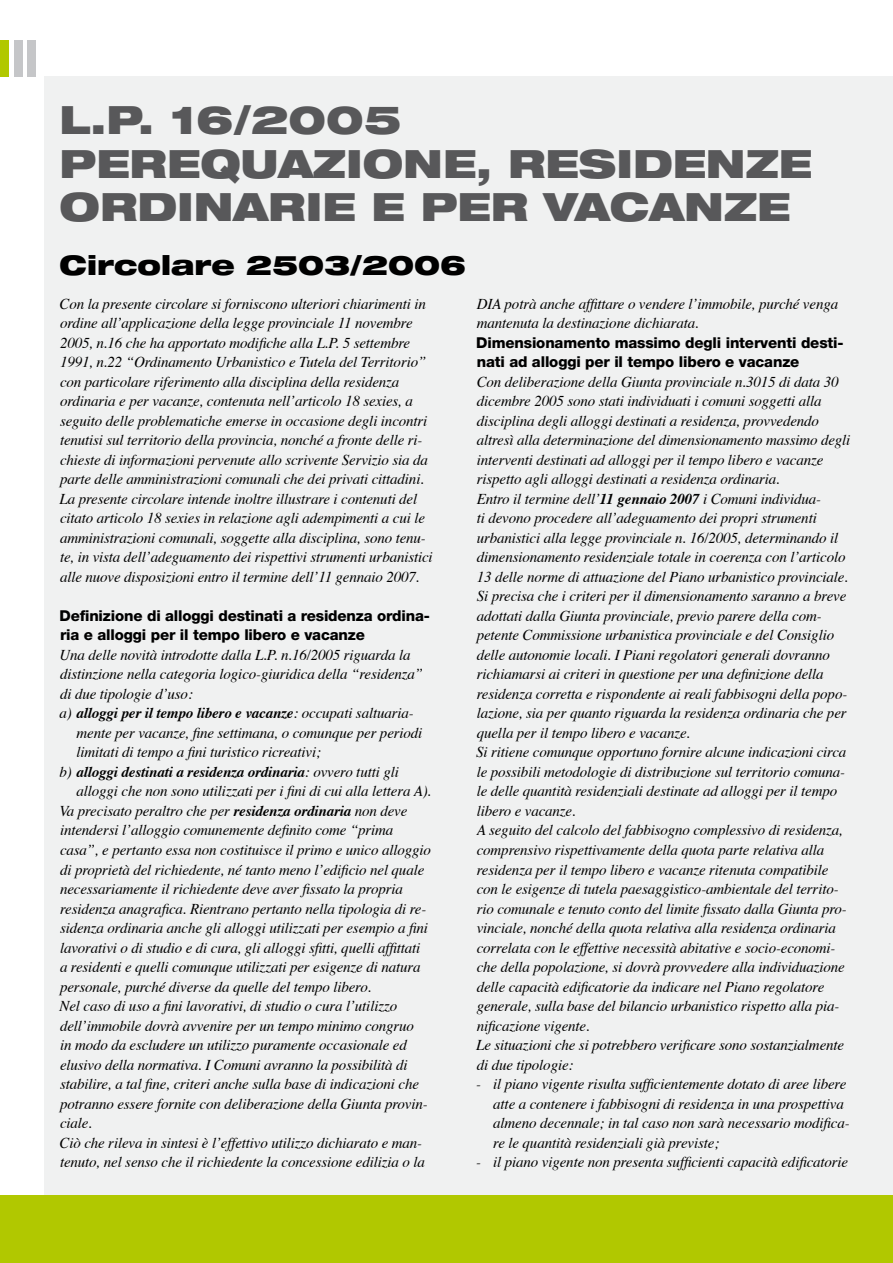
<style>
.page{position:relative;width:893px;height:1263px;background:#fff}
.page>*{position:absolute;margin:0;border:0;box-sizing:border-box;transform-origin:0 0}
.t1{font:900 expanded 39px/43.5px "Helvetica Neue";color:#58585a}
.t2{font:900 expanded 27px "Helvetica Neue";color:#000}
.t3{font:italic 15px/19.5px "Times";letter-spacing:-.01em;color:#000}
.t4{font:800 15px/19.5px "Helvetica Neue";letter-spacing:-.01em;color:#000}
.t5{font:italic 700 15px "Times";letter-spacing:-.01em;color:#000}
.s1{font-weight:700}
.s2{font-weight:400}
</style>
<div class="page">
<div style="left:0;top:1195px;width:893px;height:68px;background:#b1c800"></div>
<div style="left:45px;top:77px;width:848px;height:1118px;background:#f0f1f1"></div>
<hr style="left:892px;top:77px;width:1px;height:1118px;background:#e3e4e4">
<div style="left:28px;top:40px;width:8px;height:37px;background:#c5c6c8"></div>
<div style="left:14px;top:40px;width:8px;height:37px;background:#c5c6c8"></div>
<div style="left:0;top:40px;width:9px;height:37px;background:#b1c800"></div>
<h1 class="t1" style="left:60px;top:97px;width:754px">L.P. 16/2005<br>PEREQUAZIONE, RESIDENZE<br>ORDINARIE E PER VACANZE</h1>
<h2 class="t2" style="left:60px;top:248px;width:408px">Circolare 2503/2006</h2>
<p class="t3" style="left:477px;top:295px;width:363px">DIA potrà anche affittare o vendere l’immobile, purché venga mantenuta la destinazione dichiarata.</p>
<p class="t4" style="left:476px;top:333px;width:369px">Dimensionamento massimo degli interventi desti&shy;nati ad alloggi per il tempo libero e vacanze</p>
<p class="t3" style="left:476px;top:373px;width:376px">Con deliberazione della Giunta provinciale n.3015 di data 30 dicembre 2005 sono stati individuati i comuni soggetti alla disciplina degli alloggi destinati a residenza, provvedendo altresì alla determinazione del dimensionamento massimo degli interventi destinati ad alloggi per il tempo libero e vacanze rispetto agli alloggi destinati a residenza ordinaria.<br>Entro il termine dell’<span class="s1">11 gennaio 2007</span> i Comuni individua-<br>ti devono procedere all’adeguamento dei propri strumenti urbanistici alla legge provinciale n. 16/2005, determinando il dimensionamento residenziale totale in coerenza con l’articolo 13 delle norme di attuazione del Piano urbanistico provinciale.<br>Si precisa che i criteri per il dimensionamento saranno a breve adottati dalla Giunta provinciale, previo parere della com&shy;petente Commissione urbanistica provinciale e del Consiglio delle autonomie locali. I Piani regolatori generali dovranno richiamarsi ai criteri in questione per una definizione della residenza corretta e rispondente ai reali fabbisogni della popo&shy;lazione, sia per quanto riguarda la residenza ordinaria che per quella per il tempo libero e vacanze.<br>Si ritiene comunque opportuno fornire alcune indicazioni circa le possibili metodologie di distribuzione sul territorio comuna&shy;le delle quantità residenziali destinate ad alloggi per il tempo libero e vacanze.<br>A seguito del calcolo del fabbisogno complessivo di residenza, comprensivo rispettivamente della quota parte relativa alla residenza per il tempo libero e vacanze ritenuta compatibile con le esigenze di tutela paesaggistico-ambientale del territo&shy;rio comunale e tenuto conto del limite fissato dalla Giunta pro&shy;vinciale, nonché della quota relativa alla residenza ordinaria correlata con le effettive necessità abitative e socio-economi&shy;che della popolazione, si dovrà provvedere alla individuazione delle capacità edificatorie da indicare nel Piano regolatore generale, sulla base del bilancio urbanistico rispetto alla pia&shy;nificazione vigente.<br>Le situazioni che si potrebbero verificare sono sostanzialmente di due tipologie:</p>
<p class="t3" style="left:493px;top:1075px;width:358px;text-indent:-17px">- il piano vigente risulta sufficientemente dotato di aree libere atte a contenere i fabbisogni di residenza in una prospettiva almeno decennale; in tal caso non sarà necessario modifica&shy;re le quantità residenziali già previste;</p>
<p class="t3" style="left:476px;top:1153px;width:374px">- il piano vigente non presenta sufficienti capacità edificatorie</p>
<p class="t3" style="left:60px;top:295px;width:375px">Con la presente circolare si forniscono ulteriori chiarimenti in ordine all’applicazione della legge provinciale 11 novembre 2005, n.16 che ha apportato modifiche alla L.P. 5 settembre 1991, n.22 “Ordinamento Urbanistico e Tutela del Territorio” con particolare riferimento alla disciplina della residenza ordinaria e per vacanze, contenuta nell’articolo 18 sexies, a seguito delle problematiche emerse in occasione degli incontri tenutisi sul territorio della provincia, nonché a fronte delle ri&shy;chieste di informazioni pervenute allo scrivente Servizio sia da parte delle amministrazioni comunali che dei privati cittadini.<br>La presente circolare intende inoltre illustrare i contenuti del citato articolo 18 sexies in relazione agli adempimenti a cui le amministrazioni comunali, soggette alla disciplina, sono tenu&shy;te, in vista dell’adeguamento dei rispettivi strumenti urbanistici alle nuove disposizioni entro il termine dell’11 gennaio 2007.</p>
<p class="t4" style="left:60px;top:606px;width:372px">Definizione di alloggi destinati a residenza ordina&shy;ria e alloggi per il tempo libero e vacanze</p>
<p class="t3" style="left:60px;top:646px;width:353px">Una delle novità introdotte dalla L.P. n.16/2005 riguarda la</p>
<p class="t3" style="left:60px;top:666px;width:365px">distinzione nella categoria logico-giuridica della “residenza”</p>
<p class="t3" style="left:60px;top:685px;width:134px">di due tipologie d’uso:</p>
<p class="t5" style="left:60px;top:704px;width:356px"><span class="s2">a)</span> alloggi per il tempo libero e vacanze<span class="s2">: occupati saltuaria-</span></p>
<p class="t3" style="left:77px;top:724px;width:347px">mente per vacanze, fine settimana, o comunque per periodi</p>
<p class="t3" style="left:77px;top:744px;width:246px">limitati di tempo a fini turistico ricreativi;</p>
<p class="t5" style="left:60px;top:762px;width:341px"><span class="s2">b)</span> alloggi destinati a residenza ordinaria<span class="s2">: ovvero tutti gli</span></p>
<p class="t3" style="left:77px;top:783px;width:356px">alloggi che non sono utilizzati per i fini di cui alla lettera A).</p>
<p class="t3" style="left:60px;top:802px;width:349px">Va precisato peraltro che per <span class="s1">residenza ordinaria</span> non deve</p>
<p class="t3" style="left:60px;top:822px;width:335px">intendersi l’alloggio comunemente definito come “prima</p>
<p class="t3" style="left:60px;top:841px;width:372px">casa”, e pertanto essa non costituisce il primo e unico alloggio</p>
<p class="t3" style="left:60px;top:861px;width:366px">di proprietà del richiedente, né tanto meno l’edificio nel quale</p>
<p class="t3" style="left:60px;top:880px;width:344px">necessariamente il richiedente deve aver fissato la propria</p>
<p class="t3" style="left:60px;top:900px;width:368px">residenza anagrafica. Rientrano pertanto nella tipologia di re-</p>
<p class="t3" style="left:60px;top:919px;width:369px">sidenza ordinaria anche gli alloggi utilizzati per esempio a fini</p>
<p class="t3" style="left:60px;top:939px;width:362px">lavorativi o di studio e di cura, gli alloggi sfitti, quelli affittati</p>
<p class="t3" style="left:60px;top:958px;width:362px">a residenti e quelli comunque utilizzati per esigenze di natura</p>
<p class="t3" style="left:60px;top:978px;width:313px">personale, purché diverse da quelle del tempo libero.</p>
<p class="t3" style="left:60px;top:997px;width:339px">Nel caso di uso a fini lavorativi, di studio o cura l’utilizzo</p>
<p class="t3" style="left:60px;top:1017px;width:356px">dell’immobile dovrà avvenire per un tempo minimo congruo</p>
<p class="t3" style="left:60px;top:1036px;width:348px">in modo da escludere un utilizzo puramente occasionale ed</p>
<p class="t3" style="left:60px;top:1056px;width:349px">elusivo della normativa. I Comuni avranno la possibilità di</p>
<p class="t3" style="left:60px;top:1075px;width:361px">stabilire, a tal fine, criteri anche sulla base di indicazioni che</p>
<p class="t3" style="left:60px;top:1095px;width:369px">potranno essere fornite con deliberazione della Giunta provin-</p>
<p class="t3" style="left:60px;top:1114px;width:34px">ciale.</p>
<p class="t3" style="left:60px;top:1134px;width:364px">Ciò che rileva in sintesi è l’effettivo utilizzo dichiarato e man-</p>
<p class="t3" style="left:60px;top:1153px;width:366px">tenuto, nel senso che il richiedente la concessione edilizia o la</p>
</div>
